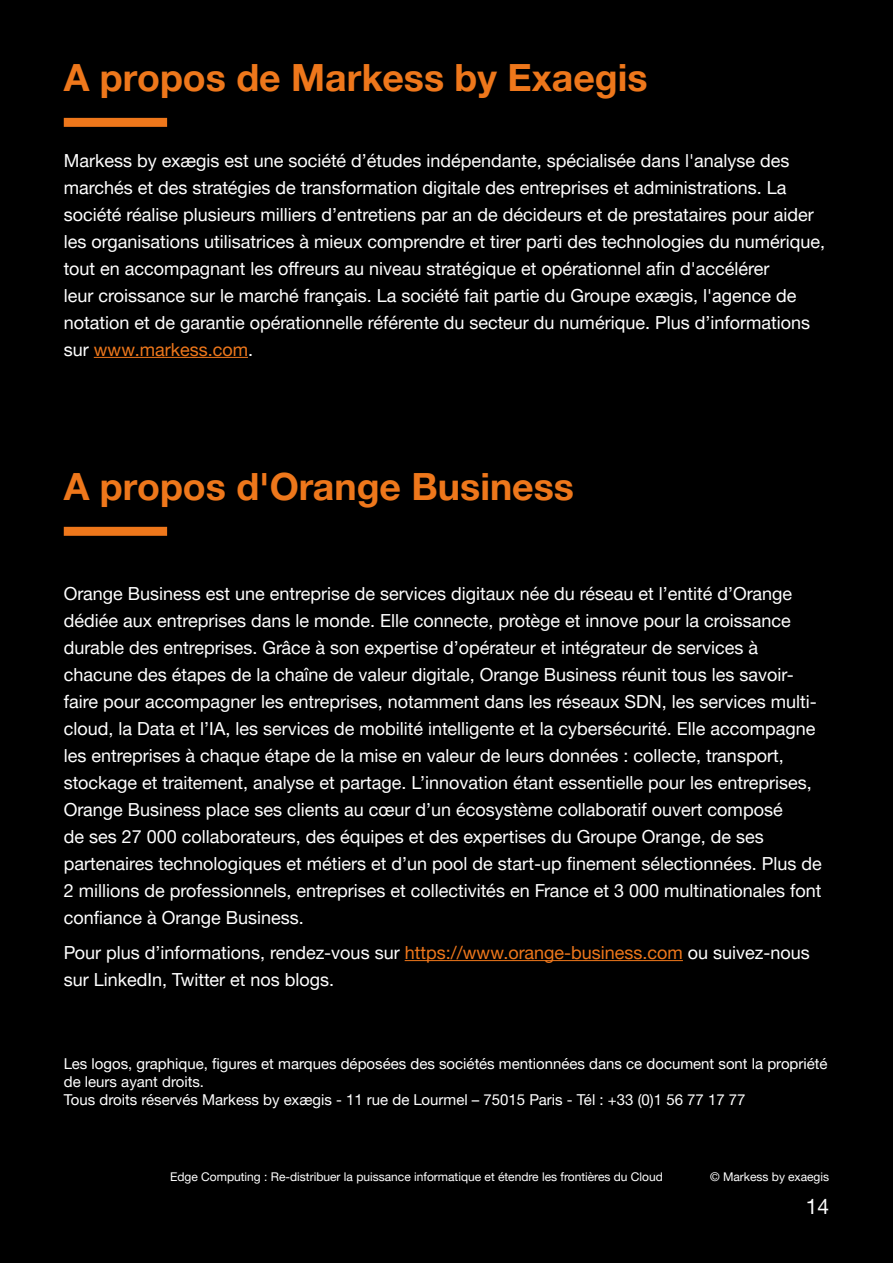
<style>
.page{position:relative;width:893px;height:1263px;background:#000}
.page>*{position:absolute;margin:0;border:0;box-sizing:border-box;transform-origin:0 0}
.t1{font:700 37.5px "Helvetica Neue";color:#ee771b}
.t2{font:21px "Helvetica Neue";color:#fff}
.t3{font:18px/27px "Helvetica Neue";color:#fff}
.t4{font:15px/18px "Helvetica Neue";color:#fff}
.t5{font:12px "Helvetica Neue";color:#fff}
.s1{color:#ee771b}
</style>
<div class="page">
<hr style="left:94px;top:357px;width:154px;height:1px;background:#ee771b">
<hr style="left:405px;top:960px;width:278px;height:1px;background:#ee771b">
<div style="left:64px;top:118px;width:103px;height:9px;background:#ee771b"></div>
<div style="left:64px;top:527px;width:103px;height:9px;background:#ee771b"></div>
<h1 class="t1" style="left:64px;top:54px;width:585px">A propos de Markess by Exaegis</h1>
<p class="t3" style="left:64px;top:147px;width:763px">Markess by exægis est une société d’études indépendante, spécialisée dans l'analyse des marchés et des stratégies de transformation digitale des entreprises et administrations. La société réalise plusieurs milliers d’entretiens par an de décideurs et de prestataires pour aider les organisations utilisatrices à mieux comprendre et tirer parti des technologies du numérique, tout en accompagnant les offreurs au niveau stratégique et opérationnel afin d'accélérer<br>leur croissance sur le marché français. La société fait partie du Groupe exægis, l'agence de notation et de garantie opérationnelle référente du secteur du numérique. Plus d’informations sur <span class="s1">www.markess.com</span>.</p>
<h1 class="t1" style="left:64px;top:463px;width:512px">A propos d'Orange Business</h1>
<p class="t3" style="left:64px;top:580px;width:759px">Orange Business est une entreprise de services digitaux née du réseau et l’entité d’Orange dédiée aux entreprises dans le monde. Elle connecte, protège et innove pour la croissance durable des entreprises. Grâce à son expertise d’opérateur et intégrateur de services à chacune des étapes de la chaîne de valeur digitale, Orange Business réunit tous les savoir&shy;faire pour accompagner les entreprises, notamment dans les réseaux SDN, les services multi&shy;cloud, la Data et l’IA, les services de mobilité intelligente et la cybersécurité. Elle accompagne les entreprises à chaque étape de la mise en valeur de leurs données : collecte, transport, stockage et traitement, analyse et partage. L’innovation étant essentielle pour les entreprises, Orange Business place ses clients au cœur d’un écosystème collaboratif ouvert composé<br>de ses 27 000 collaborateurs, des équipes et des expertises du Groupe Orange, de ses partenaires technologiques et métiers et d’un pool de start-up finement sélectionnées. Plus de 2 millions de professionnels, entreprises et collectivités en France et 3 000 multinationales font confiance à Orange Business.</p>
<p class="t3" style="left:64px;top:939px;width:747px">Pour plus d’informations, rendez-vous sur <span class="s1">https://www.orange-business.com</span> ou suivez-nous sur LinkedIn, Twitter et nos blogs.</p>
<p class="t4" style="left:64px;top:1055px;width:765px">Les logos, graphique, figures et marques déposées des sociétés mentionnées dans ce document sont la propriété de leurs ayant droits.<br>Tous droits réservés Markess by exægis - 11 rue de Lourmel – 75015 Paris - Tél : +33 (0)1 56 77 17 77</p>
<p class="t5" style="left:170px;top:1169px;width:494px">Edge Computing : Re-distribuer la puissance informatique et étendre les frontières du Cloud</p>
<p class="t5" style="left:710px;top:1169px;width:121px">© Markess by exaegis</p>
<p class="t2" style="left:806px;top:1194px;width:25px">14</p>
</div>
